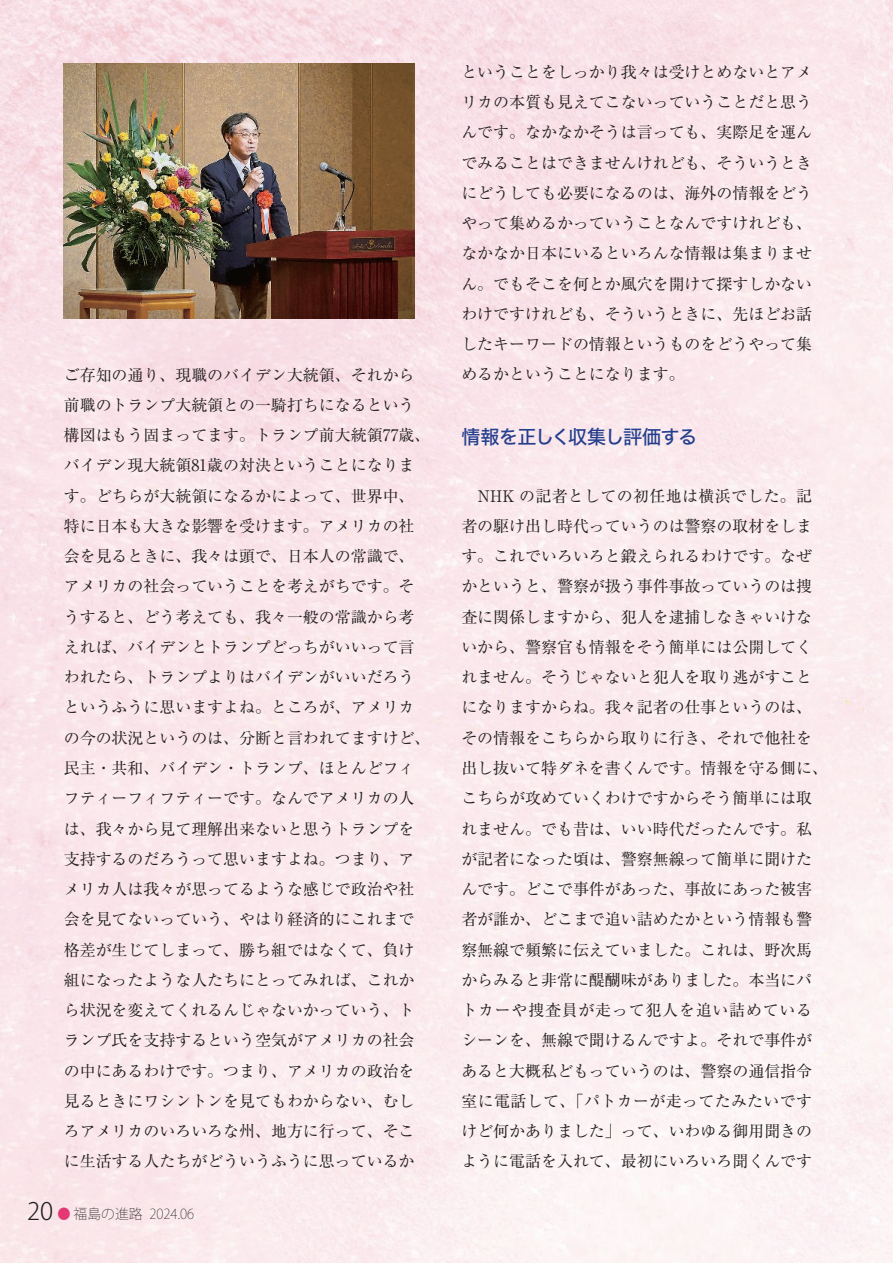
<style>
.page{position:relative;width:893px;height:1263px;background:#fff}
.page>*{position:absolute;margin:0;border:0;box-sizing:border-box;transform-origin:0 0}
.t1{font:19.2px "Hira Kaku Std W5";letter-spacing:-.05em;color:#253f8e}
.t2{font:15.9px/30.3px "Ryumin Pr 6";color:#231f20}
.t3{font:200 13.8px "Koz Go Pro";color:#231f20}
.s1{font-weight:300;font-size:23.85px}
.s2{color:#e43875}
</style>
<div class="page">
<img style="left:0;top:0;width:893px;height:1263px">
<img style="left:64px;top:64px;width:351px;height:255px">
<p class="t2" style="left:64px;top:359px;width:368px">ご存知の通り、現職のバイデン大統領、それから前職のトランプ大統領との一騎打ちになるという構図はもう固まってます。トランプ前大統領77歳、バイデン現大統領81歳の対決ということになります。どちらが大統領になるかによって、世界中、特に日本も大きな影響を受けます。アメリカの社会を見るときに、我々は頭で、日本人の常識で、アメリカの社会っていうことを考えがちです。そうすると、どう考えても、我々一般の常識から考えれば、バイデンとトランプどっちがいいって言われたら、トランプよりはバイデンがいいだろうというふうに思いますよね。ところが、アメリカの今の状況というのは、分断と言われてますけど、民主・共和、バイデン・トランプ、ほとんどフィフティーフィフティーです。なんでアメリカの人は、我々から見て理解出来ないと思うトランプを支持するのだろうって思いますよね。つまり、アメリカ人は我々が思ってるような感じで政治や社会を見てないっていう、やはり経済的にこれまで格差が生じてしまって、勝ち組ではなくて、負け組になったような人たちにとってみれば、これから状況を変えてくれるんじゃないかっていう、トランプ氏を支持するという空気がアメリカの社会の中にあるわけです。つまり、アメリカの政治を見るときにワシントンを見てもわからない、むしろアメリカのいろいろな州、地方に行って、そこに生活する人たちがどういうふうに思っているか</p>
<p class="t3" style="left:27px;top:1205px;width:168px"><span class="s1">20</span> <span class="s2">●</span> 福島の進路 2024.06</p>
<p class="t2" style="left:461px;top:56px;width:352px;text-align:justify">ということをしっかり我々は受けとめないとアメリカの本質も見えてこないっていうことだと思うんです。なかなかそうは言っても、実際足を運んでみることはできませんけれども、そういうときにどうしても必要になるのは、海外の情報をどうやって集めるかっていうことなんですけれども、なかなか日本にいるといろんな情報は集まりません。でもそこを何とか風穴を開けて探すしかないわけですけれども、そういうときに、先ほどお話したキーワードの情報というものをどうやって集めるかということになります。</p>
<p class="t1" style="left:461px;top:422px;width:237px">情報を正しく収集し評価する</p>
<p class="t2" style="left:461px;top:480px;width:368px">　NHK の記者としての初任地は横浜でした。記者の駆け出し時代っていうのは警察の取材をします。これでいろいろと鍛えられるわけです。なぜかというと、警察が扱う事件事故っていうのは捜査に関係しますから、犯人を逮捕しなきゃいけないから、警察官も情報をそう簡単には公開してくれません。そうじゃないと犯人を取り逃がすことになりますからね。我々記者の仕事というのは、その情報をこちらから取りに行き、それで他社を出し抜いて特ダネを書くんです。情報を守る側に、こちらが攻めていくわけですからそう簡単には取れません。でも昔は、いい時代だったんです。私が記者になった頃は、警察無線って簡単に聞けたんです。どこで事件があった、事故にあった被害者が誰か、どこまで追い詰めたかという情報も警察無線で頻繁に伝えていました。これは、野次馬からみると非常に醍醐味がありました。本当にパトカーや捜査員が走って犯人を追い詰めているシーンを、無線で聞けるんですよ。それで事件があると大概私どもっていうのは、警察の通信指令室に電話して、「パトカーが走ってたみたいですけど何かありました」って、いわゆる御用聞きのように電話を入れて、最初にいろいろ聞くんです</p>
</div>
